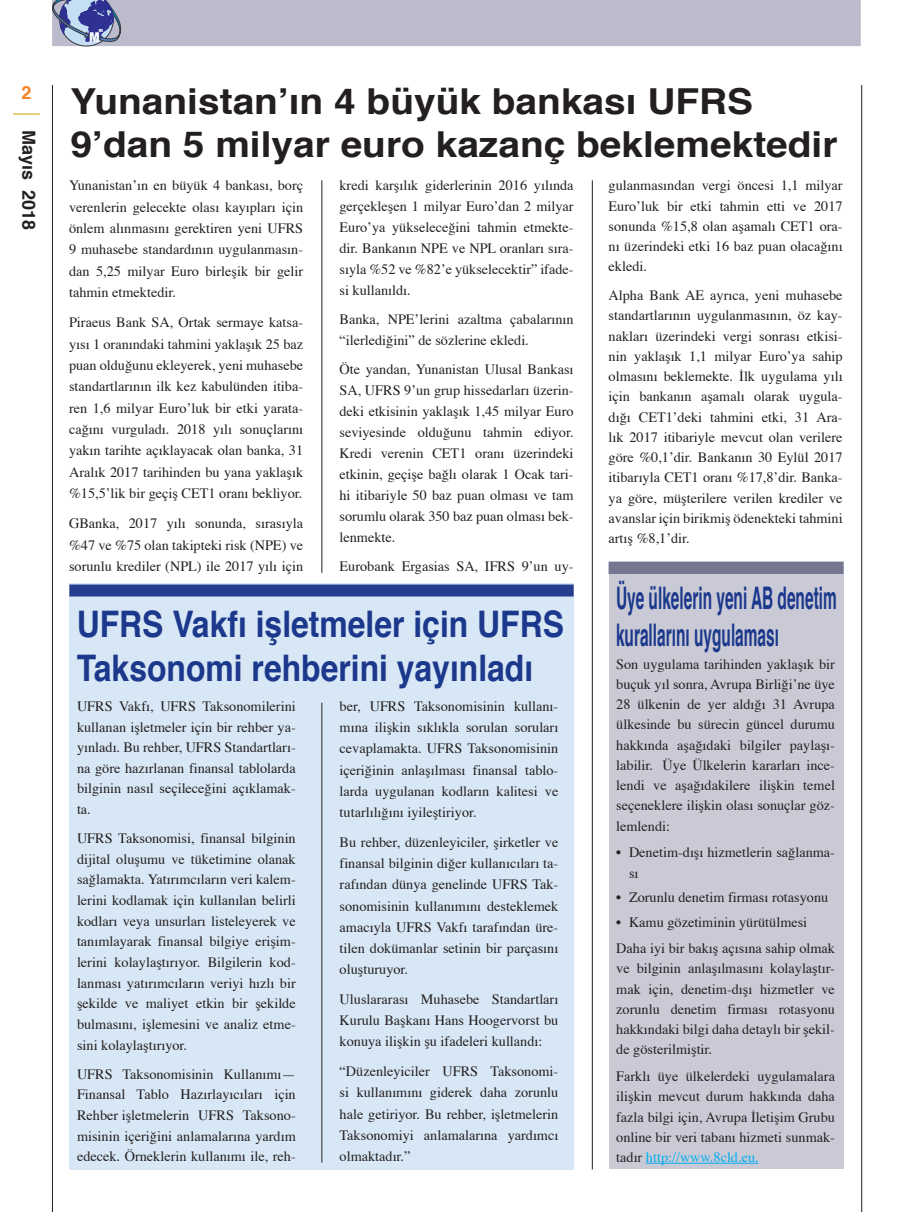
<style>
.page{position:relative;width:915px;height:1212px;background:#fff}
.page>*{position:absolute;margin:0;border:0;box-sizing:border-box;transform-origin:0 0}
.t1{font:700 36.6px "Helvetica";color:#1b388c;scale:.87 1}
.t2{font:700 35.85px/42.9px "Helvetica";color:#231f20;scale:1.08 1}
.t3{font:700 31.05px/37.3px "Helvetica";color:#1b388c;scale:.5 1}
.t4{font:700 18px "Helvetica";color:#231f20}
.t5{font:700 18px "Helvetica";color:#f58220}
.T_Haber_metin{font:14.25px/20.2px "Times";color:#231f20;text-align:justify}
.t6{font:900 condensed 13.65px "Helvetica Neue";color:#fff}
.t7{font:900 condensed 5.4px "Helvetica Neue";color:#fff}
.s1{color:#00aeef}
</style>
<div class="page">
<div style="left:52px;top:0;width:808px;height:46px;background:#bbbbcb"></div>
<hr style="left:52px;top:85px;width:1px;height:1127px;background:#231f20">
<hr style="left:861px;top:85px;width:1px;height:1127px;background:#231f20">
<hr style="left:13px;top:113px;width:27px;height:2px;background:#e4bd55">
<svg style="left:53px;top:0;width:67px;height:46px"></svg>
<div style="left:69px;top:584px;width:504px;height:586px;background:#d8e7f5"></div>
<div style="left:69px;top:584px;width:504px;height:12px;background:#253f8e"></div>
<hr style="left:321px;top:180px;width:1px;height:393px;background:#231f20">
<hr style="left:321px;top:703px;width:1px;height:459px;background:#231f20">
<hr style="left:591px;top:180px;width:1px;height:989px;background:#231f20">
<div style="left:608px;top:561px;width:235px;height:608px;background:#cacad6"></div>
<div style="left:608px;top:562px;width:235px;height:12px;background:#757791"></div>
<hr style="left:645px;top:1163px;width:113px;height:1px;background:#00aeef">
<p class="t5" style="left:21px;top:78px;width:12px">2</p>
<p class="t4" style="left:43px;top:130px;width:102px;rotate:90deg">Mayıs 2018</p>
<p class="t7" style="left:99px;top:26px;width:6px">m</p>
<p class="t6" style="left:89px;top:26px;width:12px">M</p>
<p class="t2" style="left:71px;top:80px;width:711px">Yunanistan’ın 4 büyük bankası UFRS<br>9’dan 5 milyar euro kazanç beklemektedir</p>
<p class="T_Haber_metin" style="left:69px;top:176px;width:235px;line-height:21.5px">Yunanistan’ın en büyük 4 bankası, borç verenlerin gelecekte olası kayıpları için önlem alınmasını gerektiren yeni UFRS 9 muhasebe standardının uygulanmasın&shy;dan 5,25 milyar Euro birleşik bir gelir tahmin etmektedir.</p>
<p class="T_Haber_metin" style="left:69px;top:312px;width:235px;line-height:21.5px">Piraeus Bank SA, Ortak sermaye katsa&shy;yısı 1 oranındaki tahmini yaklaşık 25 baz puan olduğunu ekleyerek, yeni muhasebe standartlarının ilk kez kabulünden itiba&shy;ren 1,6 milyar Euro’luk bir etki yarata&shy;cağını vurguladı. 2018 yılı sonuçlarını yakın tarihte açıklayacak olan banka, 31<br>Aralık 2017 tarihinden bu yana yaklaşık %15,5’lik bir geçiş CET1 oranı bekliyor.</p>
<p class="T_Haber_metin" style="left:69px;top:513px;width:235px;line-height:21.5px">GBanka, 2017 yılı sonunda, sırasıyla %47 ve %75 olan takipteki risk (NPE) ve sorunlu krediler (NPL) ile 2017 yılı için</p>
<p class="T_Haber_metin" style="left:339px;top:176px;width:235px;line-height:20.9px">kredi karşılık giderlerinin 2016 yılında gerçekleşen 1 milyar Euro’dan 2 milyar Euro’ya yükseleceğini tahmin etmekte&shy;dir. Bankanın NPE ve NPL oranları sıra&shy;sıyla %52 ve %82’e yükselecektir” ifade&shy;si kullanıldı.</p>
<p class="T_Haber_metin" style="left:339px;top:310px;width:235px;line-height:20.9px">Banka, NPE’lerini azaltma çabalarının “ilerlediğini” de sözlerine ekledi.</p>
<p class="T_Haber_metin" style="left:339px;top:360px;width:235px;line-height:20.9px">Öte yandan, Yunanistan Ulusal Bankası SA, UFRS 9’un grup hissedarları üzerin&shy;deki etkisinin yaklaşık 1,45 milyar Euro seviyesinde olduğunu tahmin ediyor.<br>Kredi verenin CET1 oranı üzerindeki etkinin, geçişe bağlı olarak 1 Ocak tari&shy;hi itibariyle 50 baz puan olması ve tam sorumlu olarak 350 baz puan olması bek&shy;lenmekte.</p>
<p class="T_Haber_metin" style="left:339px;top:557px;width:235px">Eurobank Ergasias SA, IFRS 9’un uy-</p>
<p class="t1" style="left:77px;top:595px;width:561px">UFRS Vakfı işletmeler için UFRS</p>
<p class="t1" style="left:77px;top:639px;width:526px">Taksonomi rehberini yayınladı</p>
<p class="T_Haber_metin" style="left:77px;top:696px;width:220px;line-height:20.7px">UFRS Vakfı, UFRS Taksonomilerini kullanan işletmeler için bir rehber ya&shy;yınladı. Bu rehber, UFRS Standartları&shy;na göre hazırlanan finansal tablolarda bilginin nasıl seçileceğini açıklamak&shy;ta.</p>
<p class="T_Haber_metin" style="left:77px;top:829px;width:220px;line-height:20.7px">UFRS Taksonomisi, finansal bilginin dijital oluşumu ve tüketimine olanak sağlamakta. Yatırımcıların veri kalem&shy;lerini kodlamak için kullanılan belirli kodları veya unsurları listeleyerek ve tanımlayarak finansal bilgiye erişim&shy;lerini kolaylaştırıyor. Bilgilerin kod&shy;lanması yatırımcıların veriyi hızlı bir şekilde ve maliyet etkin bir şekilde bulmasını, işlemesini ve analiz etme&shy;sini kolaylaştırıyor.</p>
<p class="T_Haber_metin" style="left:77px;top:1064px;width:220px;line-height:20.7px">UFRS Taksonomisinin Kullanımı— Finansal Tablo Hazırlayıcıları için Rehber işletmelerin UFRS Taksono&shy;misinin içeriğini anlamalarına yardım edecek. Örneklerin kullanımı ile, reh-</p>
<p class="T_Haber_metin" style="left:339px;top:696px;width:220px;line-height:21.3px">ber, UFRS Taksonomisinin kullanı&shy;mına ilişkin sıklıkla sorulan soruları cevaplamakta. UFRS Taksonomisinin içeriğinin anlaşılması finansal tablo&shy;larda uygulanan kodların kalitesi ve tutarlılığını iyileştiriyor.</p>
<p class="T_Haber_metin" style="left:339px;top:832px;width:220px;line-height:21.3px">Bu rehber, düzenleyiciler, şirketler ve finansal bilginin diğer kullanıcıları ta&shy;rafından dünya genelinde UFRS Tak&shy;sonomisinin kullanımını desteklemek amacıyla UFRS Vakfı tarafından üre&shy;tilen dokümanlar setinin bir parçasını oluşturuyor.</p>
<p class="T_Haber_metin" style="left:339px;top:989px;width:220px;line-height:21.3px">Uluslararası Muhasebe Standartları Kurulu Başkanı Hans Hoogervorst bu konuya ilişkin şu ifadeleri kullandı:</p>
<p class="T_Haber_metin" style="left:339px;top:1061px;width:220px;line-height:21.3px">“Düzenleyiciler UFRS Taksonomi&shy;si kullanımını giderek daha zorunlu hale getiriyor. Bu rehber, işletmelerin Taksonomiyi anlamalarına yardımcı olmaktadır.”</p>
<p class="T_Haber_metin" style="left:608px;top:176px;width:235px">gulanmasından vergi öncesi 1,1 milyar Euro’luk bir etki tahmin etti ve 2017 sonunda %15,8 olan aşamalı CET1 ora&shy;nı üzerindeki etki 16 baz puan olacağını ekledi.</p>
<p class="T_Haber_metin" style="left:608px;top:286px;width:235px">Alpha Bank AE ayrıca, yeni muhasebe standartlarının uygulanmasının, öz kay&shy;nakları üzerindeki vergi sonrası etkisi&shy;nin yaklaşık 1,1 milyar Euro’ya sahip olmasını beklemekte. İlk uygulama yılı için bankanın aşamalı olarak uygula&shy;dığı CET1’deki tahmini etki, 31 Ara&shy;lık 2017 itibariyle mevcut olan verilere göre %0,1’dir. Bankanın 30 Eylül 2017 itibarıyla CET1 oranı %17,8’dir. Banka&shy;ya göre, müşterilere verilen krediler ve avanslar için birikmiş ödenekteki tahmini artış %8,1’dir.</p>
<p class="t3" style="left:615px;top:579px;width:443px">Üye ülkelerin yeni AB denetim kurallarını uygulaması</p>
<p class="T_Haber_metin" style="left:616px;top:654px;width:220px">Son uygulama tarihinden yaklaşık bir buçuk yıl sonra, Avrupa Birliği’ne üye 28 ülkenin de yer aldığı 31 Avrupa ülkesinde bu sürecin güncel durumu hakkında aşağıdaki bilgiler paylaşı&shy;labilir. Üye Ülkelerin kararları ince&shy;lendi ve aşağıdakilere ilişkin temel seçeneklere ilişkin olası sonuçlar göz&shy;lemlendi:</p>
<p class="T_Haber_metin" style="left:628px;top:843px;width:207px;text-indent:-13px">• Denetim-dışı hizmetlerin sağlanma&shy;sı</p>
<p class="T_Haber_metin" style="left:616px;top:888px;width:213px">• Zorunlu denetim firması rotasyonu</p>
<p class="T_Haber_metin" style="left:616px;top:912px;width:192px">• Kamu gözetiminin yürütülmesi</p>
<p class="T_Haber_metin" style="left:616px;top:939px;width:220px">Daha iyi bir bakış açısına sahip olmak ve bilginin anlaşılmasını kolaylaştır&shy;mak için, denetim-dışı hizmetler ve zorunlu denetim firması rotasyonu hakkındaki bilgi daha detaylı bir şekil&shy;de gösterilmiştir.</p>
<p class="T_Haber_metin" style="left:616px;top:1067px;width:220px">Farklı üye ülkelerdeki uygulamalara ilişkin mevcut durum hakkında daha fazla bilgi için, Avrupa İletişim Grubu online bir veri tabanı hizmeti sunmak&shy;tadır <span class="s1">http://www.8cld.eu.</span></p>
</div>
